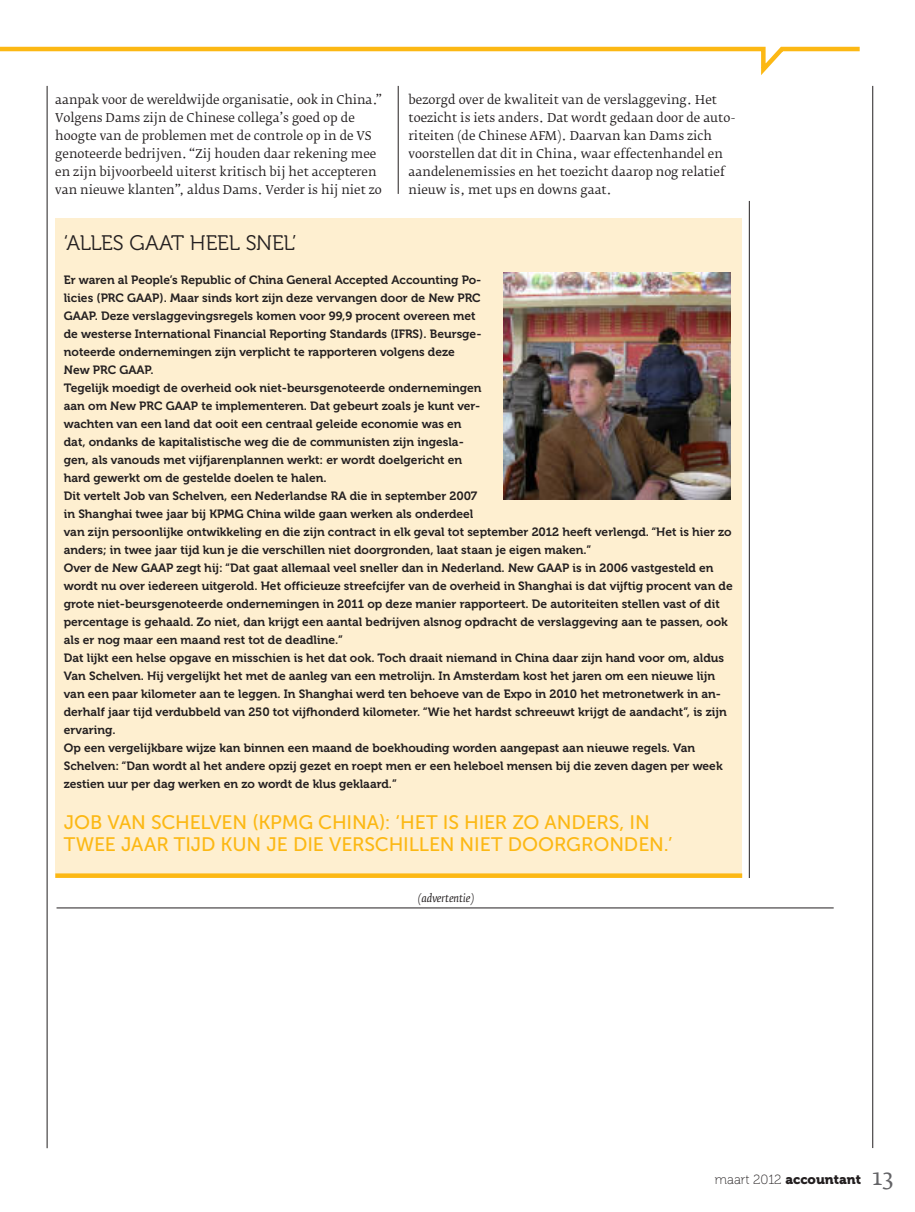
<style>
.page{position:relative;width:915px;height:1212px;background:#fff}
.page>*{position:absolute;margin:0;border:0;box-sizing:border-box;transform-origin:0 0}
.t1{font:21px "Museo 300";letter-spacing:-.025em;color:#231f20}
.t2{font:19.5px/22.5px "Museo Sans 500";letter-spacing:-.005em;color:#fcb814}
.t3{font:13.2px "Museo 900";color:#231f20}
.t4{font:12px/18px "Museo 700";color:#231f20}
.t5{font:12px/18px "Fedra Serif B Std";color:#231f20}
.t6{font:italic 10.5px "Fedra Serif B Std";color:#231f20}
.s1{font-family:"Museo 100"}
.s2{font-family:"Fedra Serif B Std";font-size:22.5px;color:#636366}
</style>
<div class="page">
<svg style="left:0;top:46px;width:860px;height:29px"></svg>
<hr style="left:47px;top:86px;width:1px;height:1062px;background:#231f20">
<hr style="left:398px;top:86px;width:1px;height:108px;background:#231f20">
<hr style="left:748px;top:201px;width:1px;height:677px;background:#231f20">
<hr style="left:872px;top:86px;width:1px;height:1062px;background:#231f20">
<hr style="left:56px;top:907px;width:777px;height:1px;background:#231f20">
<div style="left:55px;top:219px;width:687px;height:659px;background:#feefd0"></div>
<div style="left:55px;top:873px;width:687px;height:5px;background:#fcb814"></div>
<img style="left:503px;top:273px;width:227px;height:227px">
<p class="t5" style="left:55px;top:91px;width:328px">aanpak voor de wereldwijde organisatie, ook in China.” Volgens Dams zijn de Chinese collega’s goed op de hoogte van de problemen met de controle op in de VS genoteerde bedrijven. “Zij houden daar rekening mee en zijn bijvoorbeeld uiterst kritisch bij het accepteren van nieuwe klanten”, aldus Dams. Verder is hij niet zo</p>
<h1 class="t1" style="left:64px;top:232px;width:95px">‘ALLES GAAT</h1>
<h1 class="t1" style="left:190px;top:232px;width:14px">HEE</h1>
<h1 class="t1" style="left:229px;top:232px;width:69px">L SNE L’</h1>
<p class="t4" style="left:64px;top:271px;width:419px">Er waren al People’s Republic of China General Accepted Accounting Po&shy;licies (PRC GAA</p>
<p class="t5" style="left:408px;top:91px;width:328px">bezorgd over de kwaliteit van de verslaggeving. Het toezicht is iets anders. Dat wordt gedaan door de auto&shy;riteiten (de Chinese AFM). Daarvan kan Dams zich voorstellen dat dit in China, waar effectenhandel en aandelenemissies en het toezicht daarop nog relatief nieuw is, met ups en downs gaat.</p>
<p class="t4" style="left:152px;top:289px;width:330px">P). Maar sinds kort zijn deze vervangen door de New PRC</p>
<p class="t4" style="left:64px;top:307px;width:419px;text-indent:25px">P. Deze verslaggevingsregels komen voor 99,9 procent overeen met de westerse International Financial Reporting Standards (IFRS). Beursge&shy;noteerde ondernemingen zijn verplicht te rapporteren volgens deze New PRC GAA</p>
<p class="t4" style="left:64px;top:307px;width:10px">GAA</p>
<p class="t4" style="left:64px;top:361px;width:419px;text-indent:81px">P.<br>Tegelijk moedigt de overheid ook niet-beursgenoteerde ondernemingen aan om New PRC GAA</p>
<p class="t4" style="left:64px;top:397px;width:669px;text-indent:127px">P te implementeren. Dat gebeurt zoals je kunt ver-<br>wachten van een land dat ooit een centraal geleide economie was en<br>dat, ondanks de kapitalistische weg die de communisten zijn ingesla-<br>gen, als vanouds met vijfjarenplannen werkt: er wordt doelgericht en<br>hard gewerkt om de gestelde doelen te halen.<br>Dit vertelt Job van Schelven, een Nederlandse RA die in september 2007<br>in Shanghai twee jaar bij KPMG China wilde gaan werken als onderdeel<br>van zijn persoonlijke ontwikkeling en die zijn contract in elk geval tot september 2012 heeft verlengd. “Het is hier zo anders; in twee jaar tijd kun je die verschillen niet doorgronden, laat staan je eigen maken.”<br>Over de New GAA</p>
<p class="t4" style="left:64px;top:559px;width:670px;text-indent:498px">P is in 2006 vastgesteld en wordt nu over iedereen uitgerold. Het officieuze streefcijfer van de overheid in Shanghai is dat vijftig procent van de grote niet-beursgenoteerde ondernemingen in 2011 op deze manier rapporteert. De autoriteiten stellen vast of dit percentage is gehaald. Zo niet, dan krijgt een aantal bedrijven alsnog opdracht de verslaggeving aan te passen, ook als er nog maar een maand rest tot de deadline.”<br>Dat lijkt een helse opgave en misschien is het dat ook. Toch draait niemand in China daar zijn hand voor om, aldus Van Schelven. Hij vergelijkt het met de aanleg van een metrolijn. In Amsterdam kost het jaren om een nieuwe lijn van een paar kilometer aan te leggen. In Shanghai werd ten behoeve van de Expo in 2010 het metronetwerk in an&shy;derhalf jaar tijd verdubbeld van 250 tot vijfhonderd kilometer. “Wie het hardst schreeuwt krijgt de aandacht”, is zijn ervaring.<br>Op een vergelijkbare wijze kan binnen een maand de boekhouding worden aangepast aan nieuwe regels. Van Schelven: “Dan wordt al het andere opzij gezet en roept men er een heleboel mensen bij die zeven dagen per week zestien uur per dag werken en zo wordt de klus geklaard.”</p>
<h2 class="t2" style="left:64px;top:810px;width:609px">JOB VAN SCHELVEN (KPMG CHINA): ‘H ET IS HIER ZO ANDERS, IN<br>TWEE JAAR TIJD KUN JE DIE VERSCHILLEN NIET DOORGRONDEN.’</h2>
<p class="t4" style="left:166px;top:559px;width:380px">P zegt hij: “Dat gaat allemaal veel sneller dan in Nederland. New GAA</p>
<p class="t6" style="left:417px;top:892px;width:58px">(advertentie)</p>
<p class="t3" style="left:714px;top:1172px;width:180px"><span class="s1">maart 2012</span> accountant <span class="s2">13</span></p>
</div>
